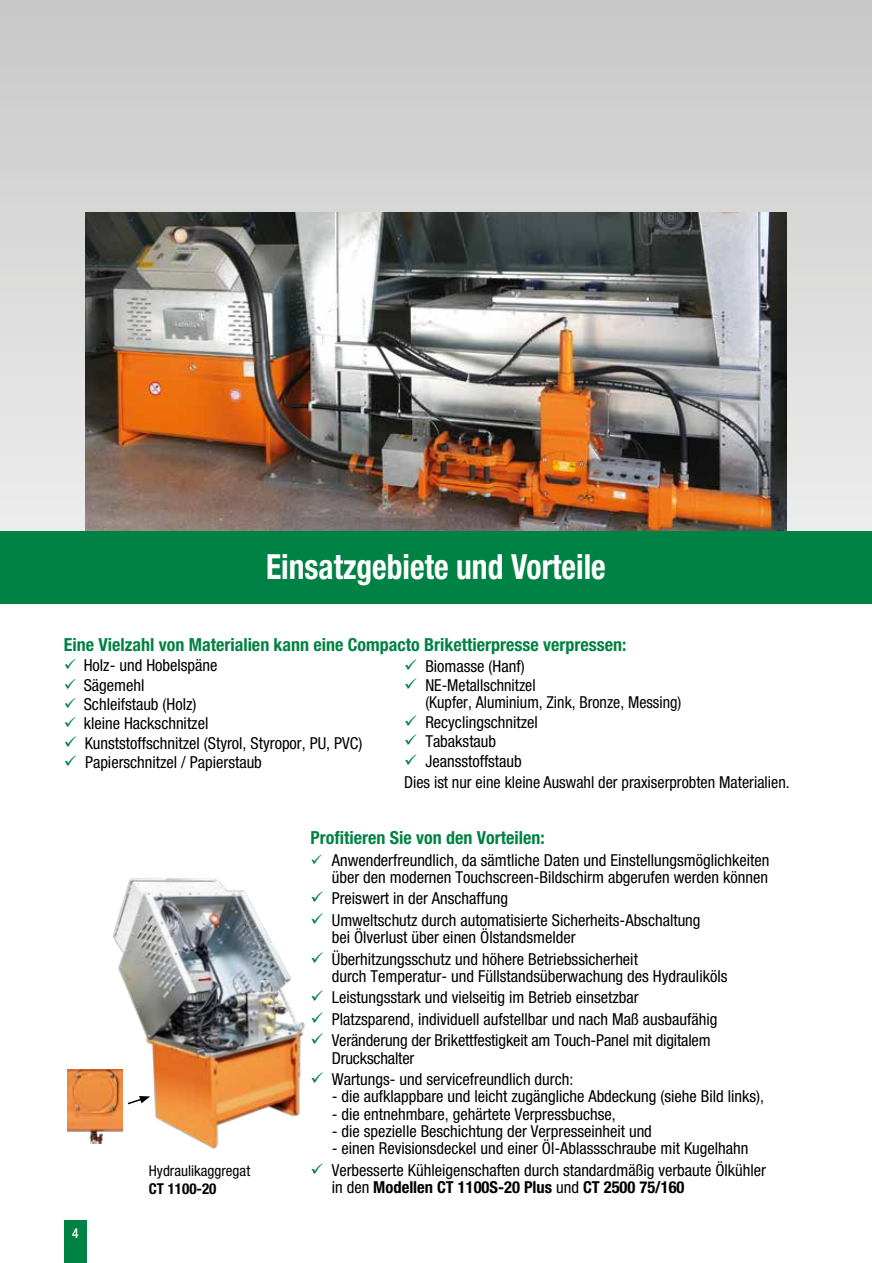
<style>
.page{position:relative;width:872px;height:1263px;background:#fff}
.page>*{position:absolute;margin:0;border:0;box-sizing:border-box;transform-origin:0 0}
.t1{font:700 condensed 34.65px "Helvetica Neue LT Pro";color:#fff;scale:.91 1}
.t2{font:700 condensed 18px "Helvetica Neue LT Pro";color:#008244}
.t3{font:condensed 16.5px/17.2px "Helvetica Neue LT Pro";color:#000}
.t4{font:condensed 15px "Helvetica Neue LT Pro";color:#000}
.t5{font:700 condensed 15px "Helvetica Neue LT Pro";color:#000}
.t6{font:500 condensed 13.5px "Helvetica Neue LT Pro";color:#fff}
.s1{color:#008244}
.s2{font-weight:700}
</style>
<div class="page">
<div style="left:64px;top:1220px;width:23px;height:43px;background:#008244"></div>
<div style="left:0;top:0;width:872px;height:531px;background:linear-gradient(to bottom,#c7c7c7,#ededed)"></div>
<img style="left:113px;top:878px;width:192px;height:271px">
<img style="left:85px;top:213px;width:702px;height:318px">
<img style="left:67px;top:1069px;width:55px;height:75px">
<svg style="left:126px;top:1096px;width:24px;height:9px"></svg>
<div style="left:0;top:531px;width:872px;height:73px;background:#008244"></div>
<h1 class="t1" style="left:266px;top:546px;width:375px">Einsatzgebiete und Vorteile</h1>
<p class="t2" style="left:64px;top:633px;width:564px">Eine Vielzahl von Materialien kann eine Compacto Brikettierpresse verpressen:</p>
<p class="t3" style="left:64px;top:657px;width:155px"><span class="s1">✓</span> Holz- und Hobelspäne</p>
<p class="t3" style="left:64px;top:676px;width:82px"><span class="s1">✓</span> Sägemehl</p>
<p class="t3" style="left:64px;top:695px;width:134px"><span class="s1">✓</span> Schleifstaub (Holz)</p>
<p class="t3" style="left:64px;top:715px;width:146px"><span class="s1">✓</span> kleine Hackschnitzel</p>
<p class="t3" style="left:64px;top:734px;width:300px"><span class="s1">✓</span> Kunststoffschnitzel (Styrol, Styropor, PU, PVC)</p>
<p class="t3" style="left:64px;top:753px;width:200px"><span class="s1">✓</span> Papierschnitzel / Papierstaub</p>
<p class="t3" style="left:404px;top:657px;width:122px"><span class="s1">✓</span> Biomasse (Hanf)</p>
<p class="t3" style="left:425px;top:677px;width:257px;text-indent:-21px"><span class="s1">✓</span> NE-Metallschnitzel<br>(Kupfer, Aluminium, Zink, Bronze, Messing)</p>
<p class="t3" style="left:404px;top:713px;width:135px"><span class="s1">✓</span> Recyclingschnitzel</p>
<p class="t3" style="left:404px;top:733px;width:94px"><span class="s1">✓</span> Tabakstaub</p>
<p class="t3" style="left:404px;top:750px;width:387px;line-height:21.5px"><span class="s1">✓</span> Jeansstoffstaub<br>Dies ist nur eine kleine Auswahl der praxiserprobten Materialien.</p>
<p class="t6" style="left:72px;top:1225px;width:8px">4</p>
<p class="t4" style="left:149px;top:1162px;width:103px">Hydraulikaggregat</p>
<p class="t5" style="left:149px;top:1179px;width:69px">CT 1100-20</p>
<p class="t2" style="left:310px;top:827px;width:236px">Profitieren Sie von den Vorteilen:</p>
<p class="t3" style="left:310px;top:851px;width:460px;text-align:right"><span class="s1">✓</span> Anwenderfreundlich, da sämtliche Daten und Einstellungsmöglichkeiten über den modernen Touchscreen-Bildschirm abgerufen werden können</p>
<p class="t3" style="left:310px;top:890px;width:199px"><span class="s1">✓</span> Preiswert in der Anschaffung</p>
<p class="t3" style="left:332px;top:911px;width:370px;text-indent:-21px"><span class="s1">✓</span> Umweltschutz durch automatisierte Sicherheits-Abschaltung bei Ölverlust über einen Ölstandsmelder</p>
<p class="t3" style="left:332px;top:950px;width:397px;text-indent:-21px"><span class="s1">✓</span> Überhitzungsschutz und höhere Betriebssicherheit<br>durch Temperatur- und Füllstandsüberwachung des Hydrauliköls</p>
<p class="t3" style="left:310px;top:989px;width:330px"><span class="s1">✓</span> Leistungsstark und vielseitig im Betrieb einsetzbar</p>
<p class="t3" style="left:310px;top:1010px;width:408px"><span class="s1">✓</span> Platzsparend, individuell aufstellbar und nach Maß ausbaufähig</p>
<p class="t3" style="left:332px;top:1032px;width:380px;text-indent:-21px"><span class="s1">✓</span> Veränderung der Brikettfestigkeit am Touch-Panel mit digitalem<br>Druckschalter</p>
<p class="t3" style="left:310px;top:1070px;width:264px"><span class="s1">✓</span> Wartungs- und servicefreundlich durch:</p>
<p class="t3" style="left:332px;top:1088px;width:434px">- die aufklappbare und leicht zugängliche Abdeckung (siehe Bild links),</p>
<p class="t3" style="left:332px;top:1105px;width:285px">- die entnehmbare, gehärtete Verpressbuchse,</p>
<p class="t3" style="left:332px;top:1122px;width:322px">- die spezielle Beschichtung der Verpresseinheit und</p>
<p class="t3" style="left:332px;top:1139px;width:418px">- einen Revisionsdeckel und einer Öl-Ablassschraube mit Kugelhahn</p>
<p class="t3" style="left:332px;top:1161px;width:436px;text-indent:-21px"><span class="s1">✓</span> Verbesserte Kühleigenschaften durch standardmäßig verbaute Ölkühler in den <span class="s2">Modellen CT 1100S-20 Plus</span> und <span class="s2">CT 2500 75/160</span></p>
</div>
